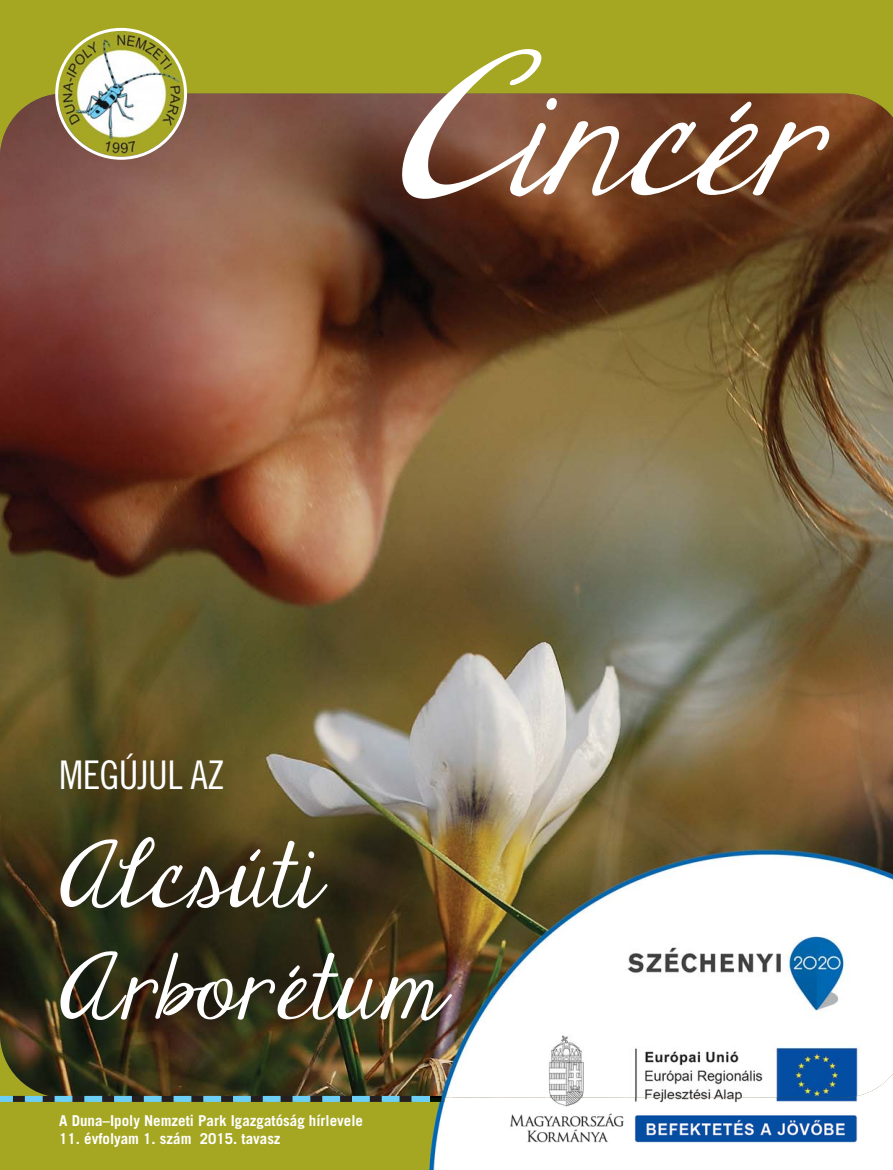
<style>
.page{position:relative;width:893px;height:1170px;background:#fff}
.page>*{position:absolute;margin:0;border:0;box-sizing:border-box;transform-origin:0 0}
.t1{font:italic 132px "Janda Elegant Handwriting";color:#fff}
.t2{font:76.35px/111.9px "Janda Elegant Handwriting";letter-spacing:.025em;color:#fff}
.t3{font:39.45px "Trade Gothic M Con";letter-spacing:-.015em;color:#fff}
.t4{font:700 15px "Trade Gothic M";color:#fff}
.s1{font-size:166.5px}
</style>
<div class="page">
<div style="left:0;top:981px;width:893px;height:188px;background:#a5a723"></div>
<div style="left:0;top:0;width:893px;height:200px;background:#a5a723"></div>
<img style="left:0;top:94px;width:893px;height:1001px">
<img style="left:55px;top:28px;width:132px;height:132px">
<img style="left:423px;top:1097px;width:470px;height:72px">
<img style="left:423px;top:844px;width:470px;height:253px">
<svg style="left:0;top:1095px;width:444px;height:6px;background:#4d7c8a"></svg>
<h1 class="t1" style="left:392px;top:72px;width:427px"><span class="s1">C</span>incér</h1>
<h3 class="t3" style="left:59px;top:760px;width:167px">MEGÚJUL AZ</h3>
<h2 class="t2" style="left:59px;top:824px;width:386px">Alcsúti<br>Arborétum</h2>
<p class="t4" style="left:59px;top:1115px;width:305px">A Duna–Ipoly Nemzeti Park Igazgatóság hírlevele</p>
<p class="t4" style="left:59px;top:1133px;width:223px">11. évfolyam 1. szám 2015. tavasz</p>
</div>
